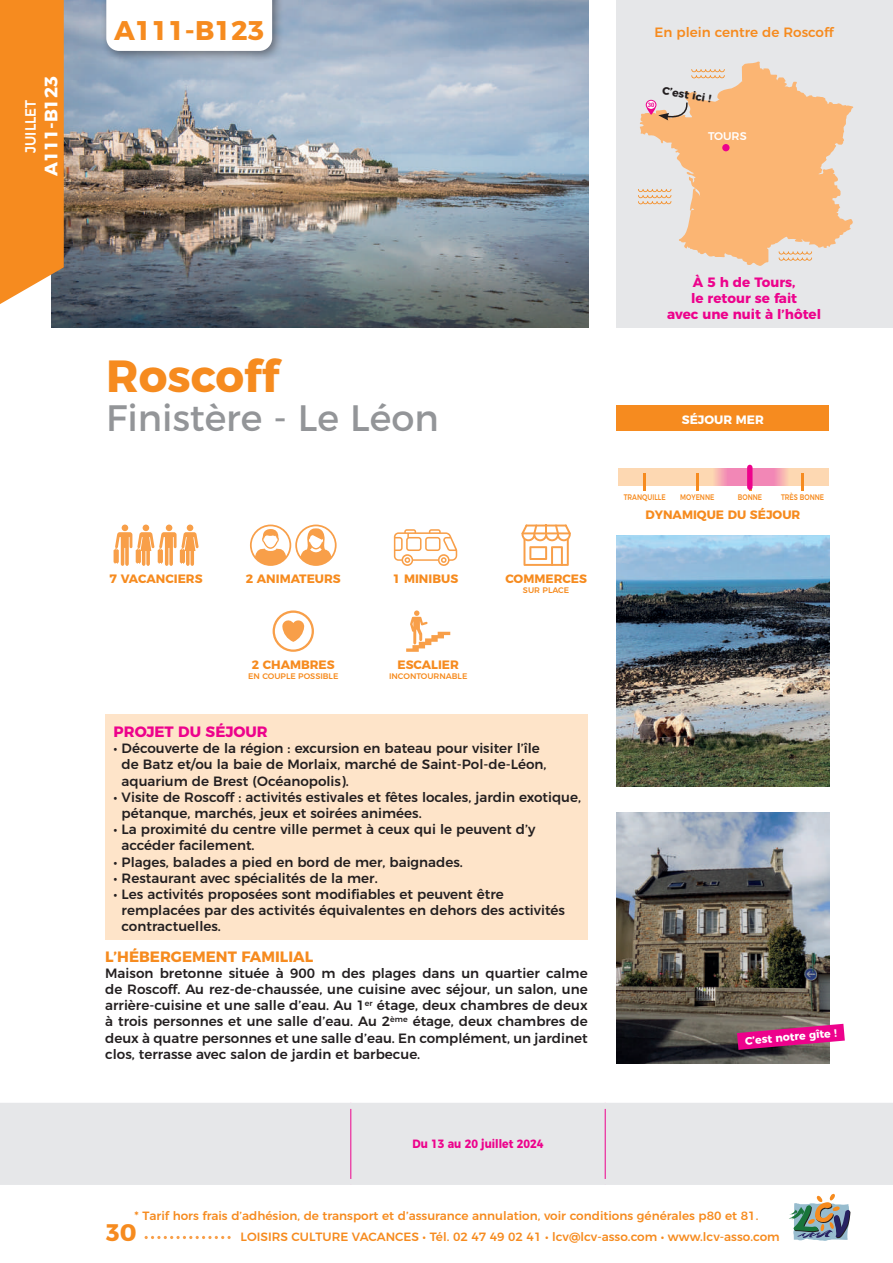
<style>
.page{position:relative;width:893px;height:1263px;background:#fff}
.page>*{position:absolute;margin:0;border:0;box-sizing:border-box;transform-origin:0 0}
.t1{font:700 45px "Montserrat";color:#f68b1f}
.t2{font:36.75px "Montserrat";color:#939598}
.t3{font:700 27px "Montserrat";color:#f68b1f}
.t4{font:700 24px "Montserrat";color:#f68b1f}
.t5{font:700 18px "Montserrat";color:#fff}
.t6{font:700 15px "Montserrat";color:#f68b1f}
.t7{font:700 15px "Montserrat";color:#ed028c}
.t8{font:500 15px "Montserrat";color:#fff;scale:.9 1}
.t9{font:500 13.5px/16.2px "Montserrat";color:#231f20}
.t10{font:700 13.5px/16.2px "Montserrat";color:#ed028c;text-align:center}
.t11{font:500 13.5px "Montserrat";color:#f68b1f}
.t12{font:700 12.15px "Montserrat";color:#f68b1f}
.t13{font:700 12.15px "Montserrat";color:#fff}
.t14{font:500 12px "Montserrat";color:#f68b1f}
.t15{font:700 12px "Montserrat";color:#ed028c;scale:.9 1}
.t16{font:500 11.1px "Montserrat";color:#fff}
.t17{font:700 10.95px "Montserrat";color:#fff}
.t18{font:700 10.95px "Montserrat";color:#231f20}
.t19{font:500 8.1px "Montserrat";color:#f68b1f}
.t20{font:500 8.1px "Montserrat";color:#f68b1f;scale:.8 1}
.t21{font:700 condensed 6.15px "Helvetica Neue LT Std";color:#ed028c;scale:1.06 1}
</style>
<div class="page">
<svg style="left:406px;top:610px;width:44px;height:42px"></svg>
<img style="left:51px;top:0;width:538px;height:327px">
<div style="left:0;top:1101px;width:893px;height:85px;background:#e6e7e9"></div>
<hr style="left:0;top:1100px;width:893px;height:3px;background:#fff">
<hr style="left:0;top:1185px;width:893px;height:3px;background:#fff">
<div style="left:0;top:0;width:64px;height:304px;background:#f68b1f"></div>
<svg style="left:789px;top:1194px;width:61px;height:47px"></svg>
<div style="left:617px;top:0;width:276px;height:327px;background:#e6e7e9"></div>
<div style="left:100px;top:0;width:184px;height:63px;background:#231f20;opacity:.5"></div>
<svg style="left:106px;top:0;width:166px;height:51px"></svg>
<img style="left:617px;top:536px;width:212px;height:250px">
<img style="left:617px;top:812px;width:212px;height:251px">
<svg style="left:737px;top:1024px;width:108px;height:26px;background:#c62e83"></svg>
<svg style="left:521px;top:524px;width:50px;height:42px"></svg>
<svg style="left:250px;top:524px;width:87px;height:42px"></svg>
<svg style="left:273px;top:610px;width:41px;height:42px"></svg>
<svg style="left:114px;top:524px;width:85px;height:42px"></svg>
<svg style="left:394px;top:529px;width:63px;height:37px"></svg>
<svg style="left:145px;top:1236px;width:86px;height:3px"></svg>
<div style="left:618px;top:469px;width:211px;height:17px;background:#fdd8b2"></div>
<hr style="left:643px;top:473px;width:3px;height:17px;background:#f68b1f">
<hr style="left:696px;top:473px;width:3px;height:17px;background:#f68b1f">
<hr style="left:801px;top:473px;width:3px;height:17px;background:#f68b1f">
<svg style="left:715px;top:469px;width:72px;height:17px"></svg>
<div style="left:747px;top:467px;width:5px;height:20px;background:#ed028c"></div>
<div style="left:617px;top:405px;width:212px;height:26px;background:#f68b1f"></div>
<div style="left:105px;top:714px;width:483px;height:226px;background:#fee4c9"></div>
<svg style="left:638px;top:61px;width:215px;height:205px"></svg>
<p class="t8" style="left:18px;top:153px;width:60px;rotate:-90deg">JUILLET</p>
<h3 class="t5" style="left:36px;top:176px;width:102px;rotate:-90deg">A111-B123</h3>
<h3 class="t3" style="left:114px;top:8px;width:152px">A111-B123</h3>
<p class="t11" style="left:655px;top:22px;width:181px">En plein centre de Roscoff</p>
<p class="t18" style="left:664px;top:81px;width:51px;rotate:10deg">C’est ici !</p>
<p class="t21" style="left:648px;top:101px;width:7px">30</p>
<p class="t16" style="left:708px;top:128px;width:40px">TOURS</p>
<h1 class="t1" style="left:106px;top:339px;width:174px">Roscoff</h1>
<h2 class="t2" style="left:106px;top:389px;width:334px">Finistère - Le Léon</h2>
<p class="t12" style="left:110px;top:569px;width:94px">7 VACANCIERS</p>
<p class="t12" style="left:246px;top:569px;width:96px">2 ANIMATEURS</p>
<p class="t12" style="left:252px;top:655px;width:84px">2 CHAMBRES</p>
<p class="t19" style="left:248px;top:669px;width:92px">EN COUPLE POSSIBLE</p>
<p class="t12" style="left:393px;top:569px;width:67px">1 MINIBUS</p>
<p class="t12" style="left:397px;top:655px;width:63px">ESCALIER</p>
<p class="t19" style="left:389px;top:669px;width:80px">INCONTOURNABLE</p>
<p class="t12" style="left:505px;top:569px;width:83px">COMMERCES</p>
<p class="t19" style="left:523px;top:584px;width:48px">SUR PLACE</p>
<p class="t7" style="left:114px;top:720px;width:156px">PROJET DU SÉJOUR</p>
<p class="t9" style="left:122px;top:739px;width:426px;text-indent:-8px">• Découverte de la région : excursion en bateau pour visiter l’île de Batz et/ou la baie de Morlaix, marché de Saint-Pol-de-Léon, aquarium de Brest (Océanopolis).</p>
<p class="t9" style="left:122px;top:788px;width:461px;text-indent:-8px">• Visite de Roscoff : activités estivales et fêtes locales, jardin exotique, pétanque, marchés, jeux et soirées animées.</p>
<p class="t9" style="left:122px;top:820px;width:415px;text-indent:-8px">• La proximité du centre ville permet à ceux qui le peuvent d’y accéder facilement.</p>
<p class="t9" style="left:114px;top:853px;width:351px">• Plages, balades a pied en bord de mer, baignades.</p>
<p class="t9" style="left:114px;top:869px;width:266px">• Restaurant avec spécialités de la mer.</p>
<p class="t9" style="left:122px;top:885px;width:445px;text-indent:-8px">• Les activités proposées sont modifiables et peuvent être remplacées par des activités équivalentes en dehors des activités contractuelles.</p>
<p class="t6" style="left:105px;top:944px;width:210px">L’HÉBERGEMENT FAMILIAL</p>
<p class="t9" style="left:105px;top:964px;width:484px;text-align:justify">Maison bretonne située à 900 m des plages dans un quartier calme de Roscoff. Au rez-de-chaussée, une cuisine avec séjour, un salon, une arrière-cuisine et une salle d’eau. Au 1<sup>er</sup> étage, deux chambres de deux à trois personnes et une salle d’eau. Au 2<sup>ème</sup> étage, deux chambres de deux à quatre personnes et une salle d’eau. En complément, un jardinet clos, terrasse avec salon de jardin et barbecue.</p>
<p class="t15" style="left:413px;top:1134px;width:147px">Du 13 au 20 juillet 2024</p>
<p class="t10" style="left:667px;top:273px;width:155px">À 5 h de Tours,<br>le retour se fait<br>avec une nuit à l’hôtel</p>
<p class="t13" style="left:682px;top:410px;width:84px">SÉJOUR MER</p>
<p class="t20" style="left:624px;top:490px;width:54px">TRANQUILLE</p>
<p class="t20" style="left:680px;top:490px;width:44px">MOYENNE</p>
<p class="t20" style="left:738px;top:490px;width:32px">BONNE</p>
<p class="t20" style="left:781px;top:490px;width:55px">TRÈS BONNE</p>
<p class="t12" style="left:645px;top:505px;width:156px">DYNAMIQUE DU SÉJOUR</p>
<p class="t17" style="left:744px;top:1032px;width:94px;rotate:-5deg">C’est notre gîte !</p>
<p class="t14" style="left:135px;top:1206px;width:625px">* Tarif hors frais d’adhésion, de transport et d’assurance annulation, voir conditions générales p80 et 81.</p>
<h3 class="t4" style="left:106px;top:1212px;width:32px">30</h3>
<p class="t14" style="left:241px;top:1227px;width:541px">LOISIRS CULTURE VACANCES • Tél. 02 47 49 02 41 • lcv@lcv-asso.com • www.lcv-asso.com</p>
</div>
